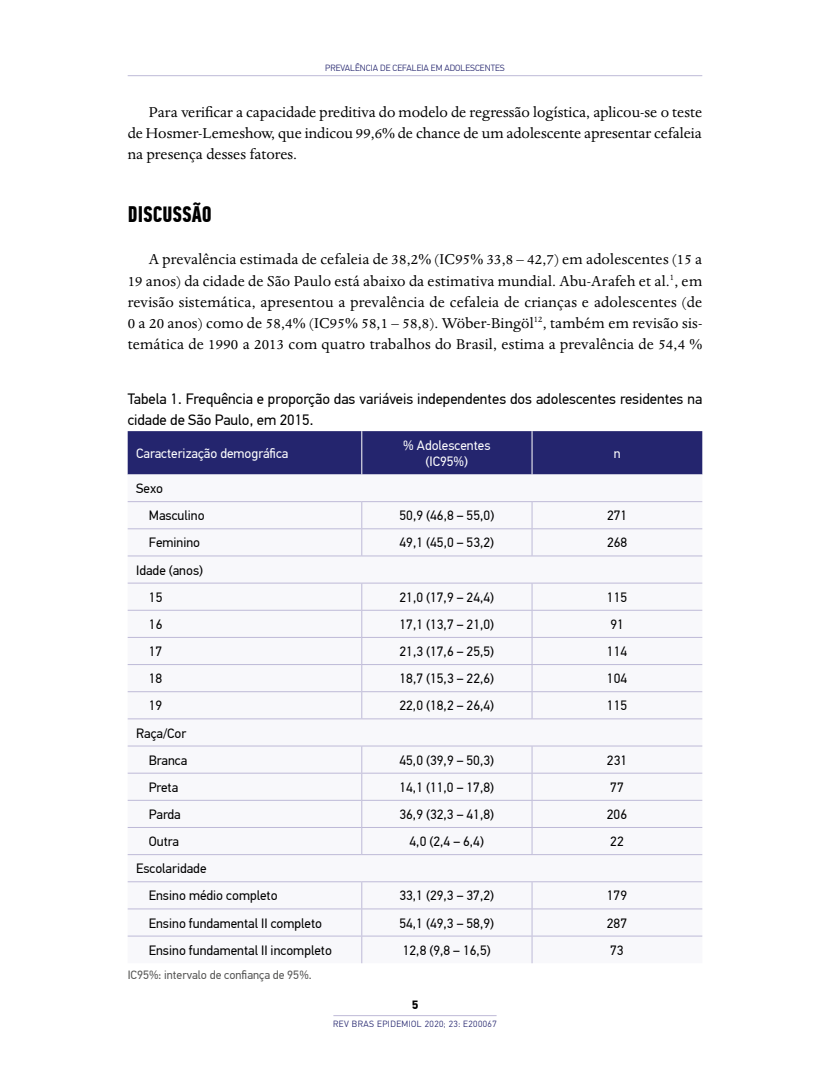
<style>
.page{position:relative;width:830px;height:1085px;background:#fff}
.page>*{position:absolute;margin:0;border:0;box-sizing:border-box;transform-origin:0 0}
.t1{font:700 22.5px "PF Din Text Comp Pro";color:#000}
.t2{font:16.5px/21px "Dante MT Std";letter-spacing:.005em;color:#000;text-align:justify}
.t3{font:15px/21px "PF Din Text Pro";color:#000}
.t4{font:13.5px/27.2px "PF Din Text Pro";color:#000}
.t5{font:13.5px/16.2px "PF Din Text Pro";color:#fff;text-align:center}
.t6{font:12px "PF Din Text Pro";color:#575756}
.t7{font:700 12px "PF Din Text Pro";color:#000}
.t8{font:300 9px "PF Din Text Pro";color:#24256e}
.t9{font:300 9px "PF Din Text Pro";letter-spacing:.05em;color:#24256e}
</style>
<div class="page">
<hr style="left:128px;top:75px;width:574px;height:1px;background:#bebad7">
<hr style="left:333px;top:1015px;width:163px;height:1px;background:#bebad7">
<div style="left:128px;top:431px;width:574px;height:43px;background:#24256e"></div>
<svg style="left:128px;top:474px;width:574px;height:489px"></svg>
<hr style="left:128px;top:501px;width:233px;height:1px;background:#bebad7">
<hr style="left:361px;top:501px;width:170px;height:1px;background:#bebad7">
<hr style="left:531px;top:501px;width:171px;height:1px;background:#bebad7">
<hr style="left:128px;top:528px;width:233px;height:1px;background:#bebad7">
<hr style="left:361px;top:528px;width:170px;height:1px;background:#bebad7">
<svg style="left:361px;top:502px;width:1px;height:53px"></svg>
<hr style="left:531px;top:528px;width:171px;height:1px;background:#bebad7">
<svg style="left:531px;top:502px;width:1px;height:53px"></svg>
<hr style="left:128px;top:555px;width:233px;height:1px;background:#bebad7">
<hr style="left:361px;top:555px;width:170px;height:1px;background:#bebad7">
<hr style="left:531px;top:555px;width:171px;height:1px;background:#bebad7">
<hr style="left:128px;top:582px;width:233px;height:1px;background:#bebad7">
<hr style="left:361px;top:582px;width:170px;height:1px;background:#bebad7">
<hr style="left:531px;top:582px;width:171px;height:1px;background:#bebad7">
<hr style="left:128px;top:609px;width:233px;height:1px;background:#bebad7">
<hr style="left:361px;top:609px;width:170px;height:1px;background:#bebad7">
<hr style="left:531px;top:609px;width:171px;height:1px;background:#bebad7">
<hr style="left:128px;top:637px;width:233px;height:1px;background:#bebad7">
<hr style="left:361px;top:637px;width:170px;height:1px;background:#bebad7">
<hr style="left:531px;top:637px;width:171px;height:1px;background:#bebad7">
<hr style="left:128px;top:664px;width:233px;height:1px;background:#bebad7">
<hr style="left:361px;top:664px;width:170px;height:1px;background:#bebad7">
<hr style="left:531px;top:664px;width:171px;height:1px;background:#bebad7">
<hr style="left:128px;top:691px;width:233px;height:1px;background:#bebad7">
<hr style="left:361px;top:691px;width:170px;height:1px;background:#bebad7">
<svg style="left:361px;top:583px;width:1px;height:135px"></svg>
<hr style="left:531px;top:691px;width:171px;height:1px;background:#bebad7">
<svg style="left:531px;top:583px;width:1px;height:135px"></svg>
<hr style="left:128px;top:718px;width:233px;height:1px;background:#bebad7">
<hr style="left:361px;top:718px;width:170px;height:1px;background:#bebad7">
<hr style="left:531px;top:718px;width:171px;height:1px;background:#bebad7">
<hr style="left:128px;top:745px;width:233px;height:1px;background:#bebad7">
<hr style="left:361px;top:745px;width:170px;height:1px;background:#bebad7">
<hr style="left:531px;top:745px;width:171px;height:1px;background:#bebad7">
<hr style="left:128px;top:772px;width:233px;height:1px;background:#bebad7">
<hr style="left:361px;top:772px;width:170px;height:1px;background:#bebad7">
<hr style="left:531px;top:772px;width:171px;height:1px;background:#bebad7">
<hr style="left:128px;top:799px;width:233px;height:1px;background:#bebad7">
<hr style="left:361px;top:799px;width:170px;height:1px;background:#bebad7">
<hr style="left:531px;top:799px;width:171px;height:1px;background:#bebad7">
<hr style="left:128px;top:827px;width:233px;height:1px;background:#bebad7">
<hr style="left:361px;top:827px;width:170px;height:1px;background:#bebad7">
<svg style="left:361px;top:746px;width:1px;height:108px"></svg>
<hr style="left:531px;top:827px;width:171px;height:1px;background:#bebad7">
<svg style="left:531px;top:746px;width:1px;height:108px"></svg>
<hr style="left:128px;top:854px;width:233px;height:1px;background:#bebad7">
<hr style="left:361px;top:854px;width:170px;height:1px;background:#bebad7">
<hr style="left:531px;top:854px;width:171px;height:1px;background:#bebad7">
<hr style="left:128px;top:881px;width:233px;height:1px;background:#bebad7">
<hr style="left:361px;top:881px;width:170px;height:1px;background:#bebad7">
<hr style="left:531px;top:881px;width:171px;height:1px;background:#bebad7">
<hr style="left:128px;top:908px;width:233px;height:1px;background:#bebad7">
<hr style="left:361px;top:908px;width:170px;height:1px;background:#bebad7">
<hr style="left:531px;top:908px;width:171px;height:1px;background:#bebad7">
<hr style="left:128px;top:935px;width:233px;height:1px;background:#bebad7">
<hr style="left:361px;top:935px;width:170px;height:1px;background:#bebad7">
<svg style="left:361px;top:882px;width:1px;height:81px"></svg>
<hr style="left:531px;top:935px;width:171px;height:1px;background:#bebad7">
<svg style="left:531px;top:882px;width:1px;height:81px"></svg>
<hr style="left:361px;top:431px;width:1px;height:43px;background:#fff">
<hr style="left:531px;top:431px;width:1px;height:43px;background:#fff">
<p class="t8" style="left:325px;top:63px;width:181px">PREVALÊNCIA DE CEFALEIA EM ADOLESCENTES</p>
<p class="t2" style="left:128px;top:102px;width:576px;text-indent:21px">Para verificar a capacidade preditiva do modelo de regressão logística, aplicou-se o teste de Hosmer-Lemeshow, que indicou 99,6% de chance de um adolescente apresentar cefaleia na presença desses fatores.</p>
<h1 class="t1" style="left:128px;top:201px;width:86px">DISCUSSÃO</h1>
<p class="t2" style="left:128px;top:249px;width:576px;text-indent:21px">A prevalência estimada de cefaleia de 38,2% (IC95% 33,8 – 42,7) em adolescentes (15 a 19 anos) da cidade de São Paulo está abaixo da estimativa mundial. Abu-Arafeh et al.<sup>1</sup>, em revisão sistemática, apresentou a prevalência de cefaleia de crianças e adolescentes (de 0 a 20 anos) como de 58,4% (IC95% 58,1 – 58,8). Wöber-Bingöl<sup>12</sup>, também em revisão sis&shy;temática de 1990 a 2013 com quatro trabalhos do Brasil, estima a prevalência de 54,4 %</p>
<p class="t3" style="left:128px;top:388px;width:575px">Tabela 1. Frequência e proporção das variáveis independentes dos adolescentes residentes na cidade de São Paulo, em 2015.</p>
<p class="t5" style="left:136px;top:445px;width:154px">Caracterização demográfica</p>
<p class="t5" style="left:403px;top:437px;width:89px">% Adolescentes (IC95%)</p>
<p class="t5" style="left:613px;top:445px;width:8px">n</p>
<p class="t4" style="left:149px;top:475px;width:57px;text-indent:-13px">Sexo<br>Masculino</p>
<p class="t4" style="left:399px;top:502px;width:96px">50,9 (46,8 – 55,0)</p>
<p class="t4" style="left:606px;top:502px;width:22px">271</p>
<p class="t4" style="left:149px;top:529px;width:53px">Feminino</p>
<p class="t4" style="left:399px;top:529px;width:96px">49,1 (45,0 – 53,2)</p>
<p class="t4" style="left:606px;top:529px;width:22px">268</p>
<p class="t4" style="left:149px;top:556px;width:56px;text-indent:-13px">Idade (anos)<br>15</p>
<p class="t4" style="left:399px;top:583px;width:96px">21,0 (17,9 – 24,4)</p>
<p class="t4" style="left:606px;top:583px;width:22px">115</p>
<p class="t4" style="left:149px;top:610px;width:15px">16</p>
<p class="t4" style="left:399px;top:610px;width:96px">17,1 (13,7 – 21,0)</p>
<p class="t4" style="left:610px;top:610px;width:15px">91</p>
<p class="t4" style="left:149px;top:638px;width:15px">17</p>
<p class="t4" style="left:399px;top:638px;width:96px">21,3 (17,6 – 25,5)</p>
<p class="t4" style="left:606px;top:638px;width:22px">114</p>
<p class="t4" style="left:149px;top:665px;width:15px">18</p>
<p class="t4" style="left:399px;top:665px;width:96px">18,7 (15,3 – 22,6)</p>
<p class="t4" style="left:606px;top:665px;width:22px">104</p>
<p class="t4" style="left:149px;top:692px;width:15px">19</p>
<p class="t4" style="left:399px;top:692px;width:96px">22,0 (18,2 – 26,4)</p>
<p class="t4" style="left:606px;top:692px;width:22px">115</p>
<p class="t4" style="left:136px;top:719px;width:53px;text-align:right">Raça/Cor<br>Branca</p>
<p class="t4" style="left:399px;top:746px;width:96px">45,0 (39,9 – 50,3)</p>
<p class="t4" style="left:606px;top:746px;width:22px">231</p>
<p class="t4" style="left:149px;top:773px;width:31px">Preta</p>
<p class="t4" style="left:399px;top:773px;width:96px">14,1 (11,0 – 17,8)</p>
<p class="t4" style="left:610px;top:773px;width:15px">77</p>
<p class="t4" style="left:149px;top:800px;width:33px">Parda</p>
<p class="t4" style="left:399px;top:800px;width:96px">36,9 (32,3 – 41,8)</p>
<p class="t4" style="left:606px;top:800px;width:22px">206</p>
<p class="t4" style="left:149px;top:827px;width:32px">Outra</p>
<p class="t4" style="left:409px;top:827px;width:76px">4,0 (2,4 – 6,4)</p>
<p class="t4" style="left:610px;top:827px;width:15px">22</p>
<p class="t4" style="left:149px;top:855px;width:130px;text-indent:-13px">Escolaridade<br>Ensino médio completo</p>
<p class="t4" style="left:399px;top:882px;width:96px">33,1 (29,3 – 37,2)</p>
<p class="t4" style="left:606px;top:882px;width:22px">179</p>
<p class="t4" style="left:149px;top:909px;width:175px">Ensino fundamental II completo</p>
<p class="t4" style="left:399px;top:909px;width:96px">54,1 (49,3 – 58,9)</p>
<p class="t4" style="left:606px;top:909px;width:22px">287</p>
<p class="t4" style="left:149px;top:936px;width:184px">Ensino fundamental II incompleto</p>
<p class="t4" style="left:402px;top:936px;width:89px">12,8 (9,8 – 16,5)</p>
<p class="t4" style="left:610px;top:936px;width:15px">73</p>
<p class="t6" style="left:128px;top:967px;width:185px">IC95%: intervalo de confiança de 95%.</p>
<p class="t7" style="left:411px;top:997px;width:8px">5</p>
<p class="t9" style="left:333px;top:1018px;width:165px">REV BRAS EPIDEMIOL 2020; 23: E200067</p>
</div>
